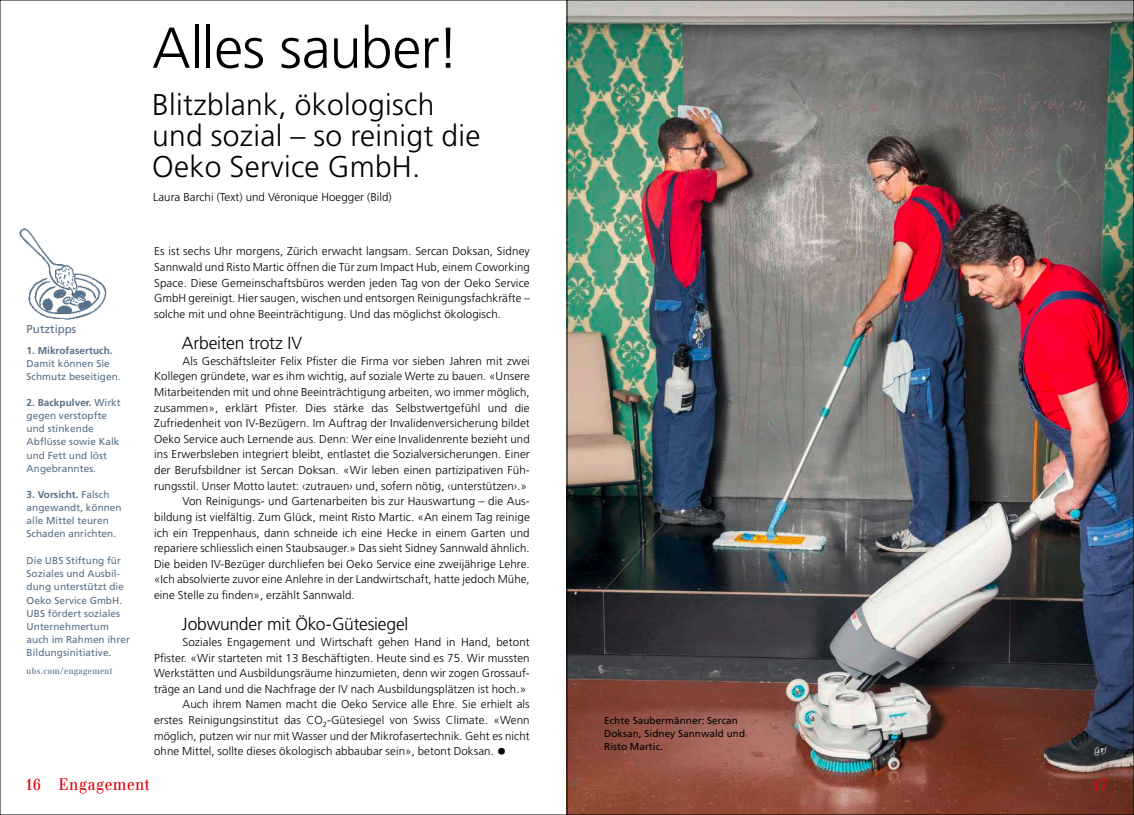
<style>
.page{position:relative;width:1134px;height:815px;background:#fff}
.page>*{position:absolute;margin:0;border:0;box-sizing:border-box;transform-origin:0 0}
.t1{font:300 57.5px "Frutiger LT Std";letter-spacing:-.01em;color:#000}
.t2{font:300 30px/31.2px "Frutiger LT Std";letter-spacing:.01em;color:#000}
.t3{font:300 17.5px "Frutiger LT Std";letter-spacing:-.015em;color:#000}
.t4{font:16.25px "UBS Headline";letter-spacing:.045em;color:#e30009}
.t5{font:300 11.5px/15.6px "Frutiger LT Std";letter-spacing:.01em;color:#000;text-align:justify}
.t6{font:11.5px "Frutiger LT Std";color:#566f87}
.t7{font:10px/13.1px "Frutiger LT Std";letter-spacing:.005em;color:#566f87}
.t8{font:10px/13.1px "Frutiger LT Std";letter-spacing:.005em;color:#000}
.t9{font:700 10px "Frutiger LT Std";letter-spacing:.005em;color:#566f87}
.t10{font:8.88px "UBS Headline";letter-spacing:.05em;color:#566f87}
.s1{font-weight:700}
.s2{font-size:19.38px}
</style>
<div class="page">
<img style="left:568px;top:2px;width:564px;height:811px">
<img style="left:19px;top:228px;width:91px;height:92px">
<hr style="left:567px;top:0;width:1px;height:815px;background:#000">
<p class="t6" style="left:27px;top:323px;width:51px">Putztipps</p>
<p class="t9" style="left:27px;top:344px;width:88px">1. Mikrofasertuch.</p>
<p class="t7" style="left:27px;top:357px;width:96px">Damit können Sie<br>Schmutz beseitigen.</p>
<p class="t7" style="left:27px;top:396px;width:96px"><span class="s1">2. Backpulver.</span> Wirkt gegen verstopfte und stinkende<br>Abflüsse sowie Kalk und Fett und löst<br>Angebranntes.</p>
<p class="t7" style="left:27px;top:488px;width:97px"><span class="s1">3. Vorsicht.</span> Falsch angewandt, können alle Mittel teuren<br>Schaden anrichten.</p>
<p class="t7" style="left:27px;top:554px;width:105px">Die UBS Stiftung für<br>Soziales und Ausbil&shy;dung unterstützt die<br>Oeko Service GmbH.<br>UBS fördert soziales<br>Unternehmertum auch im Rahmen ihrer<br>Bildungsinitiative.</p>
<p class="t10" style="left:27px;top:666px;width:87px">ubs.com/engagement</p>
<h1 class="t1" style="left:152px;top:15px;width:309px">Alles sauber!</h1>
<h2 class="t2" style="left:152px;top:89px;width:330px">Blitzblank, ökologisch und sozial – so reinigt die<br>Oeko Service GmbH.</h2>
<p class="t5" style="left:153px;top:189px;width:240px">Laura Barchi (Text) und Véronique Hoegger (Bild)</p>
<p class="t5" style="left:154px;top:244px;width:377px">Es ist sechs Uhr morgens, Zürich erwacht langsam. Sercan Doksan, Sidney Sannwald und Risto Martic öffnen die Tür zum Impact Hub, einem Coworking Space. Diese Gemeinschaftsbüros werden jeden Tag von der Oeko Service GmbH gereinigt. Hier saugen, wischen und entsorgen Reinigungsfachkräfte – solche mit und ohne Beeinträchtigung. Und das möglichst ökologisch.</p>
<h3 class="t3" style="left:182px;top:333px;width:122px">Arbeiten trotz IV</h3>
<p class="t5" style="left:182px;top:353px;width:349px">Als Geschäftsleiter Felix Pfister die Firma vor sieben Jahren mit zwei</p>
<p class="t5" style="left:154px;top:369px;width:377px">Kollegen gründete, war es ihm wichtig, auf soziale Werte zu bauen. «Unsere</p>
<p class="t5" style="left:154px;top:384px;width:377px">Mitarbeitenden mit und ohne Beeinträchtigung arbeiten, wo immer möglich,</p>
<p class="t5" style="left:154px;top:400px;width:377px">zusammen», erklärt Pfister. Dies stärke das Selbstwertgefühl und die</p>
<p class="t5" style="left:154px;top:416px;width:377px">Zufriedenheit von IV-Bezügern. Im Auftrag der Invalidenversicherung bildet</p>
<p class="t5" style="left:154px;top:431px;width:377px">Oeko Service auch Lernende aus. Denn: Wer eine Invalidenrente bezieht und</p>
<p class="t5" style="left:154px;top:447px;width:377px">ins Erwerbsleben integriert bleibt, entlastet die Sozialversicherungen. Einer</p>
<p class="t5" style="left:154px;top:462px;width:377px">der Berufsbildner ist Sercan Doksan. «Wir leben einen partizipativen Füh-</p>
<p class="t5" style="left:154px;top:478px;width:374px">rungsstil. Unser Motto lautet: ‹zutrauen› und, sofern nötig, ‹unterstützen›.»</p>
<p class="t5" style="left:182px;top:494px;width:348px">Von Reinigungs- und Gartenarbeiten bis zur Hauswartung – die Aus-</p>
<p class="t5" style="left:154px;top:509px;width:377px">bildung ist vielfältig. Zum Glück, meint Risto Martic. «An einem Tag reinige</p>
<p class="t5" style="left:154px;top:525px;width:377px">ich ein Treppenhaus, dann schneide ich eine Hecke in einem Garten und</p>
<p class="t5" style="left:154px;top:541px;width:377px">repariere schliesslich einen Staubsauger.» Das sieht Sidney Sannwald ähnlich.</p>
<p class="t5" style="left:154px;top:556px;width:377px">Die beiden IV-Bezüger durchliefen bei Oeko Service eine zweijährige Lehre.</p>
<p class="t5" style="left:154px;top:572px;width:377px">«Ich absolvierte zuvor eine Anlehre in der Landwirtschaft, hatte jedoch Mühe,</p>
<p class="t5" style="left:154px;top:587px;width:202px">eine Stelle zu finden», erzählt Sannwald.</p>
<h3 class="t3" style="left:182px;top:614px;width:228px">Jobwunder mit Öko-Gütesiegel</h3>
<p class="t5" style="left:182px;top:634px;width:349px">Soziales Engagement und Wirtschaft gehen Hand in Hand, betont</p>
<p class="t5" style="left:154px;top:650px;width:377px">Pfister. «Wir starteten mit 13 Beschäftigten. Heute sind es 75. Wir mussten</p>
<p class="t5" style="left:154px;top:666px;width:377px">Werkstätten und Ausbildungsräume hinzumieten, denn wir zogen Grossauf-</p>
<p class="t5" style="left:154px;top:681px;width:373px">träge an Land und die Nachfrage der IV nach Ausbildungsplätzen ist hoch.»</p>
<p class="t5" style="left:182px;top:697px;width:349px">Auch ihrem Namen macht die Oeko Service alle Ehre. Sie erhielt als</p>
<p class="t5" style="left:154px;top:712px;width:377px">erstes Reinigungsinstitut das CO<sub>2</sub>-Gütesiegel von Swiss Climate. «Wenn</p>
<p class="t5" style="left:154px;top:728px;width:377px">möglich, putzen wir nur mit Wasser und der Mikrofasertechnik. Geht es nicht</p>
<p class="t5" style="left:154px;top:744px;width:354px">ohne Mittel, sollte dieses ökologisch abbaubar sein», betont Doksan. <span class="s2">•</span></p>
<p class="t8" style="left:604px;top:714px;width:142px">Echte Saubermänner: Sercan<br>Doksan, Sidney Sannwald und<br>Risto Martic.</p>
<h3 class="t4" style="left:27px;top:775px;width:124px">16 Engagement</h3>
<h3 class="t4" style="left:1094px;top:775px;width:15px">17</h3>
</div>
